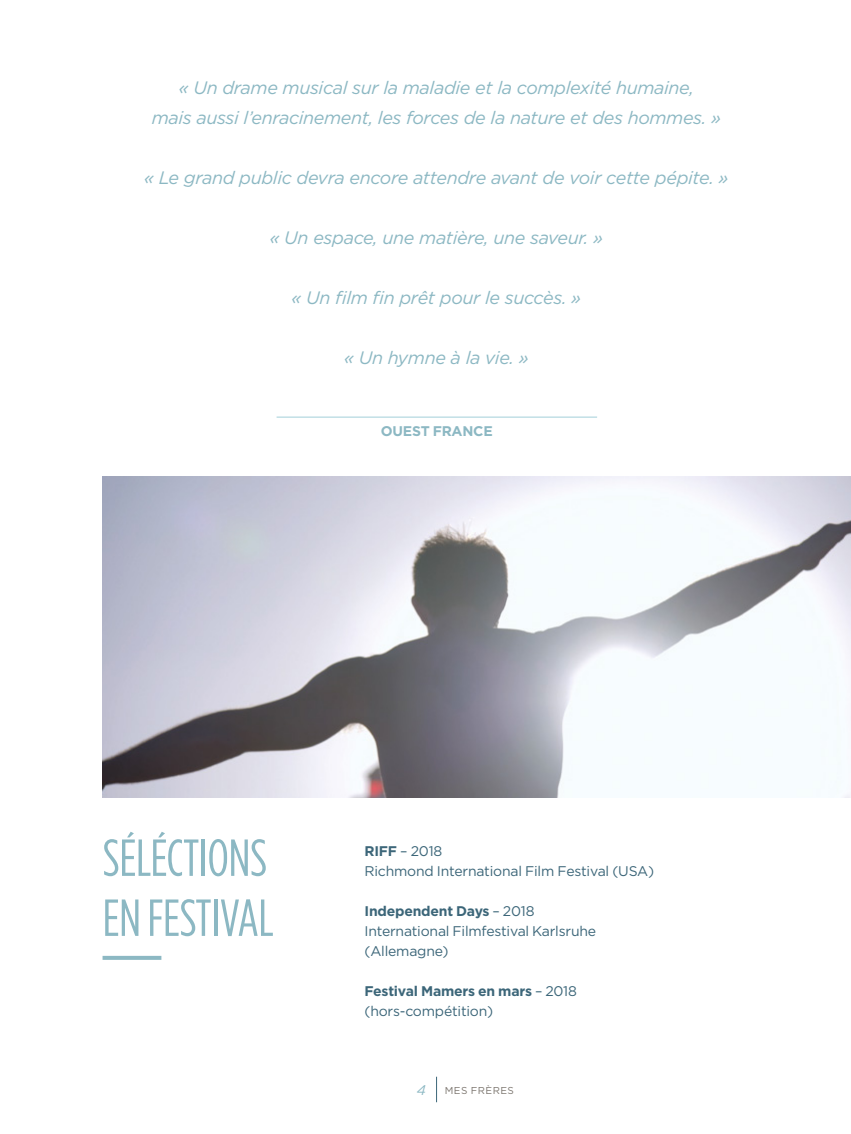
<style>
.page{position:relative;width:851px;height:1134px;background:#fff}
.page>*{position:absolute;margin:0;border:0;box-sizing:border-box;transform-origin:0 0}
.t1{font:52px/60px "Gotham Condensed";letter-spacing:-.01em;color:#8cb8c3}
.t2{font:italic 18px/30px "Gotham";letter-spacing:-.02em;color:#8cb8c3;text-align:center}
.t3{font:14px/20px "Gotham";letter-spacing:-.015em;color:#3c6679}
.t4{font:700 14px "Gotham";letter-spacing:-.015em;color:#8cb8c3}
.t5{font:italic 14px "Gotham";color:#8cb8c3}
.t6{font:10px "Gotham";letter-spacing:.045em;color:#7c766f}
.s1{font-weight:700}
</style>
<div class="page">
<svg style="left:436px;top:1077px;width:1px;height:25px"></svg>
<hr style="left:276px;top:417px;width:321px;height:1px;background:#a2cfd9">
<img style="left:102px;top:477px;width:748px;height:320px">
<svg style="left:102px;top:956px;width:59px;height:4px"></svg>
<p class="t2" style="left:152px;top:72px;width:570px">« Un drame musical sur la maladie et la complexité humaine,<br>mais aussi l’enracinement, les forces de la nature et des hommes. »</p>
<p class="t2" style="left:144px;top:162px;width:585px">« Le grand public devra encore attendre avant de voir cette pépite. »</p>
<p class="t2" style="left:270px;top:222px;width:335px">« Un espace, une matière, une saveur. »</p>
<p class="t2" style="left:291px;top:282px;width:291px">« Un film fin prêt pour le succès. »</p>
<p class="t2" style="left:344px;top:342px;width:186px">« Un hymne à la vie. »</p>
<p class="t4" style="left:381px;top:422px;width:113px">OUEST FRANCE</p>
<h1 class="t1" style="left:102px;top:827px;width:172px">SÉLÉCTIONS<br>EN FESTIVAL</h1>
<p class="t3" style="left:364px;top:841px;width:291px"><span class="s1">RIFF</span> – 2018<br>Richmond International Film Festival (USA)</p>
<p class="t3" style="left:364px;top:901px;width:233px"><span class="s1">Independent Days</span> – 2018<br>International Filmfestival Karlsruhe (Allemagne)</p>
<p class="t3" style="left:364px;top:981px;width:214px"><span class="s1">Festival Mamers en mars</span> – 2018 (hors-compétition)</p>
<p class="t5" style="left:416px;top:1081px;width:11px">4</p>
<p class="t6" style="left:444px;top:1083px;width:71px">MES FRÈRES</p>
</div>
